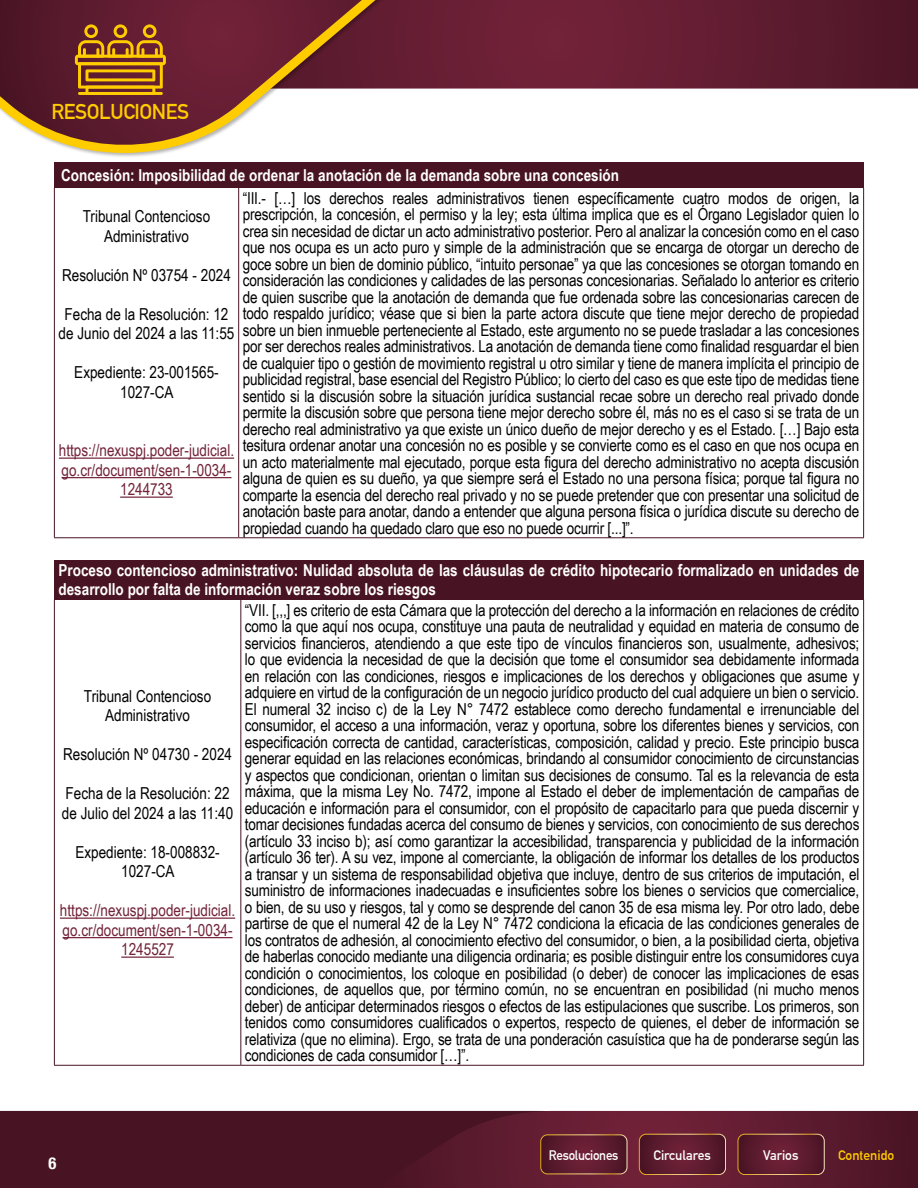
<style>
.page{position:relative;width:918px;height:1188px;background:#fff}
.page>*{position:absolute;margin:0;border:0;box-sizing:border-box;transform-origin:0 0}
.t1{font:700 21px "DIN Alternate";letter-spacing:-.02em;color:#fc0}
.t2{font:16.5px/16.5px "Arial Narrow";color:#000;text-align:center}
.t3{font:700 16.5px/19.5px "Arial Narrow";color:#fff}
.t4{font:16.5px/19.5px "Arial Narrow";color:#722239;text-align:center}
.t5{font:700 condensed 16.5px "Helvetica Neue";color:#fff}
.t6{font:700 13.5px "DIN Alternate";letter-spacing:-.02em;color:#fff;scale:.96 1}
.t7{font:700 13.5px "DIN Alternate";color:#fff}
.t8{font:700 13.5px "DIN Alternate";color:#fc0}
.t9{font:700 13.5px "DIN Alternate";letter-spacing:-.02em;color:#fff}
</style>
<div class="page">
<div style="left:0;top:1111px;width:374px;height:77px;background:#481323"></div>
<svg style="left:374px;top:1111px;width:544px;height:77px;background:#5d1c2e"></svg>
<div style="left:738px;top:1134px;width:86px;height:41px;border:1px solid #fff;border-radius:7px"></div>
<svg style="left:470px;top:0;width:448px;height:89px;background:#631e32"></svg>
<svg style="left:451px;top:0;width:13px;height:89px"></svg>
<svg style="left:0;top:0;width:451px;height:157px"></svg>
<svg style="left:75px;top:24px;width:91px;height:71px;background:#9b5d1e"></svg>
<hr style="left:78px;top:92px;width:85px;height:3px;background:#fc0">
<div style="left:54px;top:162px;width:810px;height:26px;background:#481323"></div>
<hr style="left:54px;top:188px;width:1px;height:349px;background:#481323">
<hr style="left:238px;top:188px;width:1px;height:349px;background:#481323">
<hr style="left:863px;top:188px;width:1px;height:349px;background:#481323">
<hr style="left:54px;top:537px;width:185px;height:1px;background:#481323">
<hr style="left:239px;top:537px;width:625px;height:1px;background:#481323">
<hr style="left:59px;top:458px;width:175px;height:1px;background:#722239">
<hr style="left:62px;top:477px;width:170px;height:1px;background:#722239">
<hr style="left:120px;top:497px;width:53px;height:1px;background:#722239">
<div style="left:54px;top:560px;width:810px;height:40px;background:#481323"></div>
<hr style="left:54px;top:600px;width:1px;height:465px;background:#481323">
<hr style="left:240px;top:600px;width:1px;height:465px;background:#481323">
<hr style="left:863px;top:600px;width:1px;height:465px;background:#481323">
<hr style="left:54px;top:1065px;width:187px;height:1px;background:#481323">
<hr style="left:241px;top:1065px;width:623px;height:1px;background:#481323">
<hr style="left:60px;top:918px;width:175px;height:1px;background:#722239">
<hr style="left:63px;top:937px;width:170px;height:1px;background:#722239">
<hr style="left:121px;top:957px;width:53px;height:1px;background:#722239">
<p class="t1" style="left:52px;top:95px;width:139px">RESOLUCIONES</p>
<p class="t3" style="left:61px;top:164px;width:559px">Concesión: Imposibilidad de ordenar la anotación de la demanda sobre una concesión</p>
<p class="t2" style="left:83px;top:206px;width:129px;line-height:19.5px">Tribunal Contencioso<br>Administrativo</p>
<p class="t2" style="left:62px;top:266px;width:170px">Resolución Nº 03754 - 2024</p>
<p class="t2" style="left:59px;top:304px;width:177px;line-height:19.5px">Fecha de la Resolución: 12 de Junio del 2024 a las 11:55</p>
<p class="t2" style="left:74px;top:362px;width:146px;line-height:19.5px">Expediente: 23-001565-<br>1027-CA</p>
<p class="t2" style="left:243px;top:189px;width:618px;text-align:justify">“III.- […] los derechos reales administrativos tienen específicamente cuatro modos de origen, la prescripción, la concesión, el permiso y la ley; esta última implica que es el Órgano Legislador quien lo crea sin necesidad de dictar un acto administrativo posterior. Pero al analizar la concesión como en el caso que nos ocupa es un acto puro y simple de la administración que se encarga de otorgar un derecho de goce sobre un bien de dominio público, “intuito personae” ya que las concesiones se otorgan tomando en consideración las condiciones y calidades de las personas concesionarias. Señalado lo anterior es criterio de quien suscribe que la anotación de demanda que fue ordenada sobre las concesionarias carecen de todo respaldo jurídico; véase que si bien la parte actora discute que tiene mejor derecho de propiedad sobre un bien inmueble perteneciente al Estado, este argumento no se puede trasladar a las concesiones por ser derechos reales administrativos. La anotación de demanda tiene como finalidad resguardar el bien de cualquier tipo o gestión de movimiento registral u otro similar y tiene de manera implícita el principio de publicidad registral, base esencial del Registro Público; lo cierto del caso es que este tipo de medidas tiene sentido si la discusión sobre la situación jurídica sustancial recae sobre un derecho real privado donde permite la discusión sobre que persona tiene mejor derecho sobre él, más no es el caso si se trata de un derecho real administrativo ya que existe un único dueño de mejor derecho y es el Estado. […] Bajo esta tesitura ordenar anotar una concesión no es posible y se convierte como es el caso en que nos ocupa en un acto materialmente mal ejecutado, porque esta figura del derecho administrativo no acepta discusión alguna de quien es su dueño, ya que siempre será el Estado no una persona física; porque tal figura no comparte la esencia del derecho real privado y no se puede pretender que con presentar una solicitud de anotación baste para anotar, dando a entender que alguna persona física o jurídica discute su derecho de propiedad cuando ha quedado claro que eso no puede ocurrir [...]”.</p>
<p class="t3" style="left:58px;top:560px;width:802px">Proceso contencioso administrativo: Nulidad absoluta de las cláusulas de crédito hipotecario formalizado en unidades de desarrollo por falta de información veraz sobre los riesgos</p>
<p class="t4" style="left:59px;top:440px;width:177px">https://nexuspj.poder-judicial. go.cr/document/sen-1-0034-<br>1244733</p>
<p class="t2" style="left:84px;top:686px;width:129px;line-height:19.5px">Tribunal Contencioso<br>Administrativo</p>
<p class="t2" style="left:63px;top:746px;width:170px">Resolución Nº 04730 - 2024</p>
<p class="t2" style="left:62px;top:783px;width:173px;line-height:19.5px;text-align:left">Fecha de la Resolución: 22 de Julio del 2024 a las 11:40</p>
<p class="t2" style="left:75px;top:842px;width:146px;line-height:19.5px">Expediente: 18-008832-<br>1027-CA</p>
<p class="t4" style="left:60px;top:900px;width:177px">https://nexuspj.poder-judicial. go.cr/document/sen-1-0034-<br>1245527</p>
<p class="t2" style="left:245px;top:601px;width:616px;text-align:justify">“VII. [,,,] es criterio de esta Cámara que la protección del derecho a la información en relaciones de crédito como la que aquí nos ocupa, constituye una pauta de neutralidad y equidad en materia de consumo de servicios financieros, atendiendo a que este tipo de vínculos financieros son, usualmente, adhesivos; lo que evidencia la necesidad de que la decisión que tome el consumidor sea debidamente informada en relación con las condiciones, riesgos e implicaciones de los derechos y obligaciones que asume y adquiere en virtud de la configuración de un negocio jurídico producto del cual adquiere un bien o servicio.<br>El numeral 32 inciso c) de la Ley N° 7472 establece como derecho fundamental e irrenunciable del consumidor, el acceso a una información, veraz y oportuna, sobre los diferentes bienes y servicios, con especificación correcta de cantidad, características, composición, calidad y precio. Este principio busca generar equidad en las relaciones económicas, brindando al consumidor conocimiento de circunstancias y aspectos que condicionan, orientan o limitan sus decisiones de consumo. Tal es la relevancia de esta máxima, que la misma Ley No. 7472, impone al Estado el deber de implementación de campañas de educación e información para el consumidor, con el propósito de capacitarlo para que pueda discernir y tomar decisiones fundadas acerca del consumo de bienes y servicios, con conocimiento de sus derechos (artículo 33 inciso b); así como garantizar la accesibilidad, transparencia y publicidad de la información (artículo 36 ter). A su vez, impone al comerciante, la obligación de informar los detalles de los productos a transar y un sistema de responsabilidad objetiva que incluye, dentro de sus criterios de imputación, el suministro de informaciones inadecuadas e insuficientes sobre los bienes o servicios que comercialice, o bien, de su uso y riesgos, tal y como se desprende del canon 35 de esa misma ley. Por otro lado, debe partirse de que el numeral 42 de la Ley N° 7472 condiciona la eficacia de las condiciones generales de los contratos de adhesión, al conocimiento efectivo del consumidor, o bien, a la posibilidad cierta, objetiva de haberlas conocido mediante una diligencia ordinaria; es posible distinguir entre los consumidores cuya condición o conocimientos, los coloque en posibilidad (o deber) de conocer las implicaciones de esas condiciones, de aquellos que, por término común, no se encuentran en posibilidad (ni mucho menos deber) de anticipar determinados riesgos o efectos de las estipulaciones que suscribe. Los primeros, son tenidos como consumidores cualificados o expertos, respecto de quienes, el deber de información se relativiza (que no elimina). Ergo, se trata de una ponderación casuística que ha de ponderarse según las condiciones de cada consumidor […]”.</p>
<p class="t5" style="left:49px;top:1149px;width:9px">6</p>
<p class="t6" style="left:549px;top:1145px;width:74px">Resoluciones</p>
<p class="t7" style="left:654px;top:1145px;width:59px">Circulares</p>
<p class="t9" style="left:763px;top:1145px;width:37px">Varios</p>
<p class="t8" style="left:838px;top:1145px;width:58px">Contenido</p>
</div>
